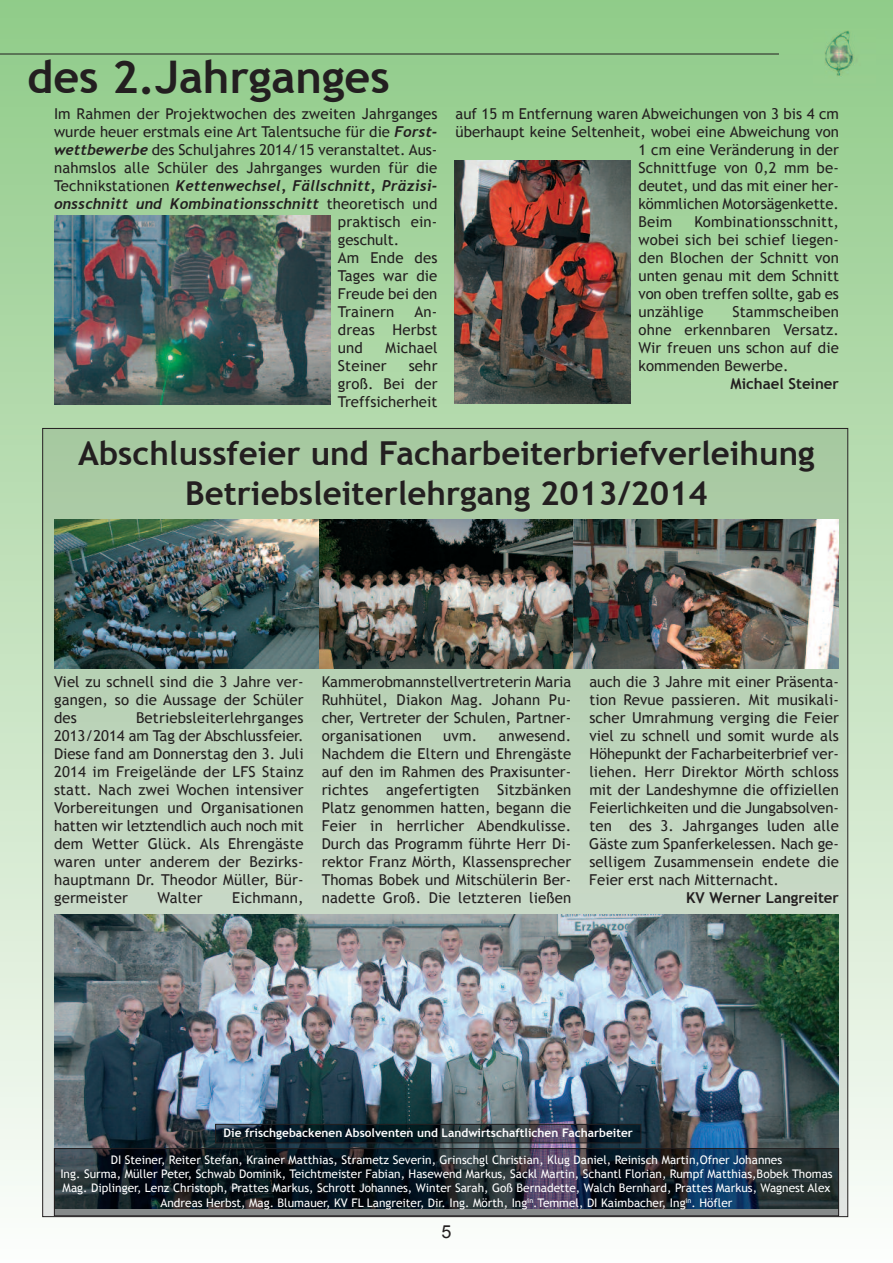
<style>
.page{position:relative;width:893px;height:1263px;background:#fff}
.page>*{position:absolute;margin:0;border:0;box-sizing:border-box;transform-origin:0 0}
.t1{font:700 45px "Trebuchet MS";color:#231f20}
.t2{font:700 33px/39.6px "Trebuchet MS";color:#231f20;text-align:center}
.t3{font:18px "Arial";color:#231f20}
.t4{font:15px/18px "Trebuchet MS";letter-spacing:.005em;color:#231f20;text-align:justify}
.t5{font:italic 700 15px/18px "Trebuchet";letter-spacing:.01em;color:#231f20}
.t6{font:700 15px "Trebuchet MS";color:#231f20}
.t7{font:11.85px/14.2px "Trebuchet MS";color:#fff;text-align:center}
.t8{font:700 11.85px "Trebuchet MS";color:#fff}
.s1{font-family:"Trebuchet";font-weight:700;font-style:italic}
.s2{font-family:"Trebuchet MS";font-weight:400;font-style:normal}
</style>
<div class="page">
<img style="left:0;top:0;width:893px;height:1218px">
<img style="left:45px;top:430px;width:801px;height:785px">
<hr style="left:0;top:54px;width:779px;height:1px;background:#231f20">
<img style="left:814px;top:20px;width:62px;height:68px">
<img style="left:54px;top:216px;width:276px;height:188px">
<img style="left:318px;top:519px;width:256px;height:149px">
<img style="left:574px;top:519px;width:265px;height:149px">
<img style="left:54px;top:519px;width:264px;height:149px">
<img style="left:454px;top:160px;width:177px;height:244px">
<img style="left:54px;top:914px;width:785px;height:300px">
<img style="left:56px;top:1150px;width:781px;height:59px">
<div style="left:54px;top:1148px;width:785px;height:68px;border:1px solid #231f20"></div>
<img style="left:217px;top:1126px;width:422px;height:15px">
<div style="left:215px;top:1124px;width:426px;height:19px;border:1px solid #231f20"></div>
<h1 class="t1" style="left:27px;top:50px;width:364px">des 2.Jahrganges</h1>
<p class="t4" style="left:54px;top:105px;width:385px">Im Rahmen der Projektwochen des zweiten Jahrganges wurde heuer erstmals eine Art Talentsuche für die <span class="s1">Forst&shy;wettbewerbe</span> des Schuljahres 2014/15 veranstaltet. Aus&shy;nahmslos alle Schüler des Jahrganges wurden für die</p>
<p class="t5" style="left:54px;top:177px;width:385px"><span class="s2">Technikstationen</span> Kettenwechsel, Fällschnitt, Präzisi&shy;onsschnitt und Kombinationsschnitt <span class="s2">theoretisch und</span></p>
<p class="t4" style="left:338px;top:213px;width:101px;text-align:left">praktisch ein&shy;geschult.<br>Am Ende des<br>Tages war die<br>Freude bei den<br>Trainern</p>
<p class="t4" style="left:338px;top:303px;width:101px;text-indent:77px">An&shy;dreas Herbst und</p>
<p class="t4" style="left:338px;top:339px;width:101px;text-indent:48px">Michael<br>Steiner</p>
<p class="t4" style="left:338px;top:357px;width:101px;text-indent:71px">sehr groß. Bei der Treffsicherheit</p>
<p class="t4" style="left:455px;top:105px;width:385px">auf 15 m Entfernung waren Abweichungen von 3 bis 4 cm</p>
<p class="t4" style="left:455px;top:123px;width:385px">überhaupt keine Seltenheit, wobei eine Abweichung von</p>
<p class="t4" style="left:638px;top:141px;width:202px">1 cm eine Veränderung in der</p>
<p class="t4" style="left:638px;top:159px;width:202px">Schnittfuge von 0,2 mm be-</p>
<p class="t4" style="left:638px;top:177px;width:202px">deutet, und das mit einer her-</p>
<p class="t4" style="left:638px;top:195px;width:202px">kömmlichen Motorsägenkette.</p>
<p class="t4" style="left:638px;top:213px;width:35px">Beim</p>
<p class="t4" style="left:638px;top:213px;width:202px;text-indent:56px">Kombinationsschnitt, wobei sich bei schief liegen&shy;den Blochen der Schnitt von unten genau mit dem Schnitt von oben treffen sollte, gab es unzählige</p>
<p class="t4" style="left:638px;top:303px;width:202px;text-indent:94px">Stammscheiben ohne erkennbaren Versatz.<br>Wir freuen uns schon auf die kommenden Bewerbe.</p>
<p class="t6" style="left:731px;top:375px;width:110px">Michael Steiner</p>
<h2 class="t2" style="left:78px;top:433px;width:738px">Abschlussfeier und Facharbeiterbriefverleihung<br>Betriebsleiterlehrgang 2013/2014</h2>
<p class="t4" style="left:54px;top:672px;width:251px">Viel zu schnell sind die 3 Jahre ver&shy;gangen, so die Aussage der Schüler des</p>
<p class="t4" style="left:54px;top:708px;width:251px;text-indent:82px">Betriebsleiterlehrganges 2013/2014 am Tag der Abschlussfeier.<br>Diese fand am Donnerstag den 3. Juli 2014 im Freigelände der LFS Stainz statt. Nach zwei Wochen intensiver Vorbereitungen und Organisationen hatten wir letztendlich auch noch mit dem Wetter Glück. Als Ehrengäste waren unter anderem der Bezirks&shy;hauptmann Dr. Theodor Müller, Bür&shy;germeister</p>
<p class="t4" style="left:158px;top:888px;width:46px">Walter</p>
<p class="t4" style="left:232px;top:888px;width:73px">Eichmann,</p>
<p class="t4" style="left:322px;top:672px;width:251px">Kammerobmannstellvertreterin Maria Ruhhütel, Diakon Mag. Johann Pu&shy;cher, Vertreter der Schulen, Partner&shy;organisationen</p>
<p class="t4" style="left:322px;top:726px;width:251px;text-indent:177px">anwesend.<br>Nachdem die Eltern und Ehrengäste auf den im Rahmen des Praxisunter&shy;richtes angefertigten Sitzbänken Platz genommen hatten, begann die Feier in herrlicher Abendkulisse.<br>Durch das Programm führte Herr Di&shy;rektor Franz Mörth, Klassensprecher Thomas Bobek und Mitschülerin Ber&shy;nadette Groß. Die letzteren ließen</p>
<p class="t4" style="left:443px;top:726px;width:35px">uvm.</p>
<p class="t4" style="left:589px;top:672px;width:251px">auch die 3 Jahre mit einer Präsenta&shy;tion Revue passieren. Mit musikali&shy;scher Umrahmung verging die Feier viel zu schnell und somit wurde als Höhepunkt der Facharbeiterbrief ver&shy;liehen. Herr Direktor Mörth schloss mit der Landeshymne die offiziellen Feierlichkeiten und die Jungabsolven&shy;ten des 3. Jahrganges luden alle Gäste zum Spanferkelessen. Nach ge&shy;selligem Zusammensein endete die Feier erst nach Mitternacht.</p>
<p class="t6" style="left:686px;top:889px;width:154px">KV Werner Langreiter</p>
<p class="t8" style="left:224px;top:1126px;width:411px">Die frischgebackenen Absolventen und Landwirtschaftlichen Facharbeiter</p>
<p class="t7" style="left:60px;top:1153px;width:774px">DI Steiner, Reiter Stefan, Krainer Matthias, Strametz Severin, Grinschgl Christian, Klug Daniel, Reinisch Martin,Ofner Johannes<br>Ing. Surma, Müller Peter, Schwab Dominik, Teichtmeister Fabian, Hasewend Markus, Sackl Martin, Schantl Florian, Rumpf Matthias,Bobek Thomas Mag. Diplinger, Lenz Christoph, Prattes Markus, Schrott Johannes, Winter Sarah, Goß Bernadette, Walch Bernhard, Prattes Markus, Wagnest Alex Andreas Herbst, Mag. Blumauer, KV FL Langreiter, Dir. Ing. Mörth, Ing<sup>in</sup>.Temmel, DI Kaimbacher, Ing<sup>in</sup>. Höfler</p>
<p class="t3" style="left:441px;top:1221px;width:12px">5</p>
</div>
